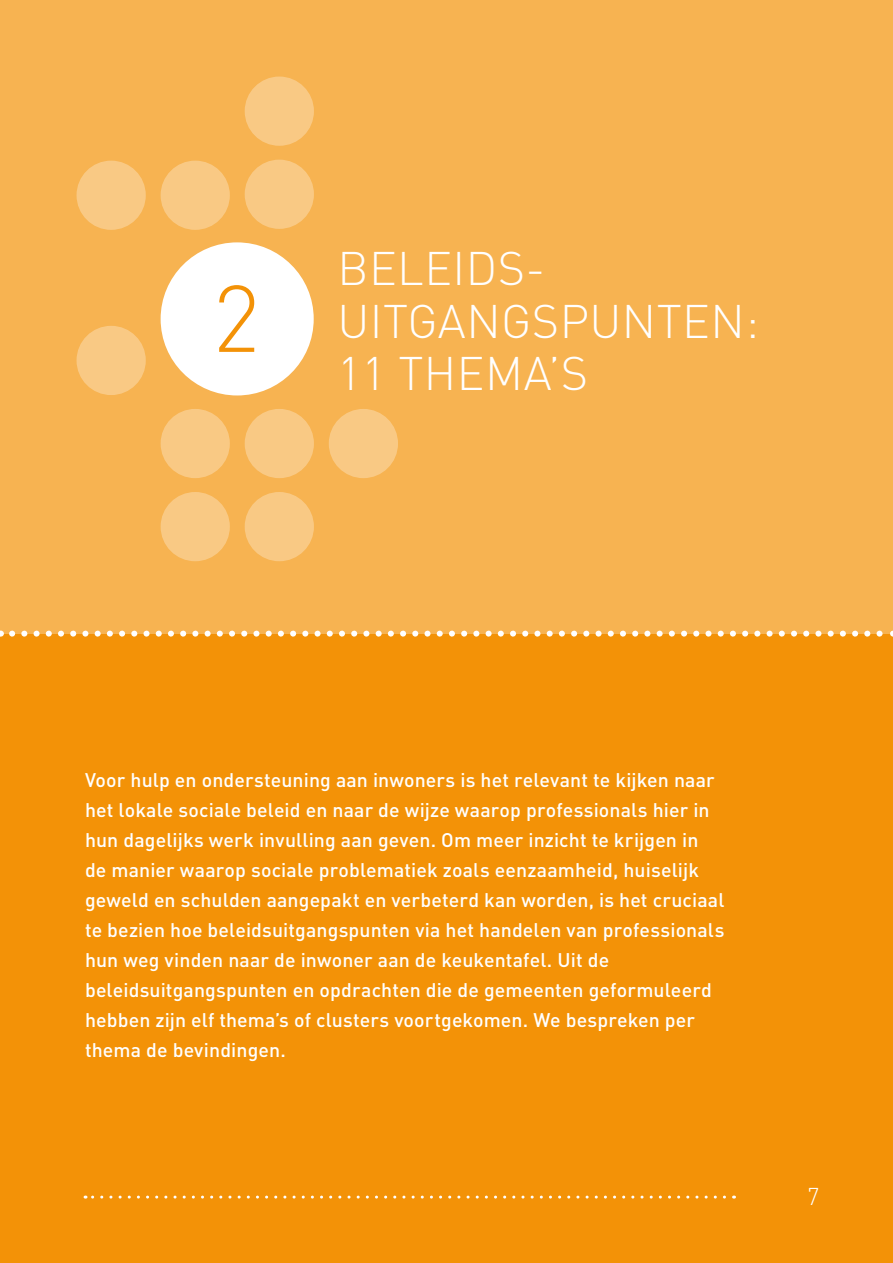
<style>
.page{position:relative;width:893px;height:1263px;background:#fff}
.page>*{position:absolute;margin:0;border:0;box-sizing:border-box;transform-origin:0 0}
.t1{font:300 93px "DIN";color:#f39207}
.Kop_hoofdstuk{font:300 46.5px/52.5px "DIN";letter-spacing:.01em;color:#fff}
.paginacijfer{font:300 24px "DIN";color:#fff}
.intro_wit{font:500 19.5px/30px "DIN";letter-spacing:.005em;color:#fff}
</style>
<div class="page">
<div style="left:0;top:634px;width:893px;height:629px;background:#f39207"></div>
<div style="left:0;top:0;width:893px;height:634px;background:#f7b351"></div>
<div style="left:245px;top:77px;width:69px;height:69px;background:#f9c984;border-radius:50%"></div>
<div style="left:161px;top:492px;width:69px;height:69px;background:#f9c984;border-radius:50%"></div>
<div style="left:161px;top:161px;width:69px;height:69px;background:#f9c984;border-radius:50%"></div>
<div style="left:245px;top:409px;width:69px;height:69px;background:#f9c984;border-radius:50%"></div>
<div style="left:245px;top:492px;width:69px;height:69px;background:#f9c984;border-radius:50%"></div>
<div style="left:245px;top:160px;width:69px;height:69px;background:#f9c984;border-radius:50%"></div>
<div style="left:161px;top:409px;width:69px;height:69px;background:#f9c984;border-radius:50%"></div>
<div style="left:77px;top:326px;width:69px;height:69px;background:#f9c984;border-radius:50%"></div>
<div style="left:77px;top:161px;width:69px;height:69px;background:#f9c984;border-radius:50%"></div>
<div style="left:329px;top:409px;width:69px;height:69px;background:#f9c984;border-radius:50%"></div>
<div style="left:161px;top:242px;width:153px;height:153px;background:#fff;border-radius:50%"></div>
<svg style="left:12px;top:631px;width:881px;height:6px"></svg>
<svg style="left:85px;top:1195px;width:639px;height:3px"></svg>
<p class="t1" style="left:212px;top:261px;width:49px">2</p>
<p class="Kop_hoofdstuk" style="left:337px;top:242px;width:423px">BELEIDS-<br>UITGANGSPUNTEN:<br>11 THEMA’S</p>
<p class="intro_wit" style="left:85px;top:765px;width:641px">Voor hulp en ondersteuning aan inwoners is het relevant te kijken naar het lokale sociale beleid en naar de wijze waarop professionals hier in hun dagelijks werk invulling aan geven. Om meer inzicht te krijgen in de manier waarop sociale problematiek zoals eenzaamheid, huiselijk geweld en schulden aangepakt en verbeterd kan worden, is het cruciaal te bezien hoe beleidsuitgangspunten via het handelen van professionals hun weg vinden naar de inwoner aan de keukentafel. Uit de beleidsuitgangspunten en opdrachten die de gemeenten geformuleerd hebben zijn elf thema’s of clusters voortgekomen. We bespreken per thema de bevindingen.</p>
<p class="paginacijfer" style="left:807px;top:1181px;width:14px">7</p>
</div>
